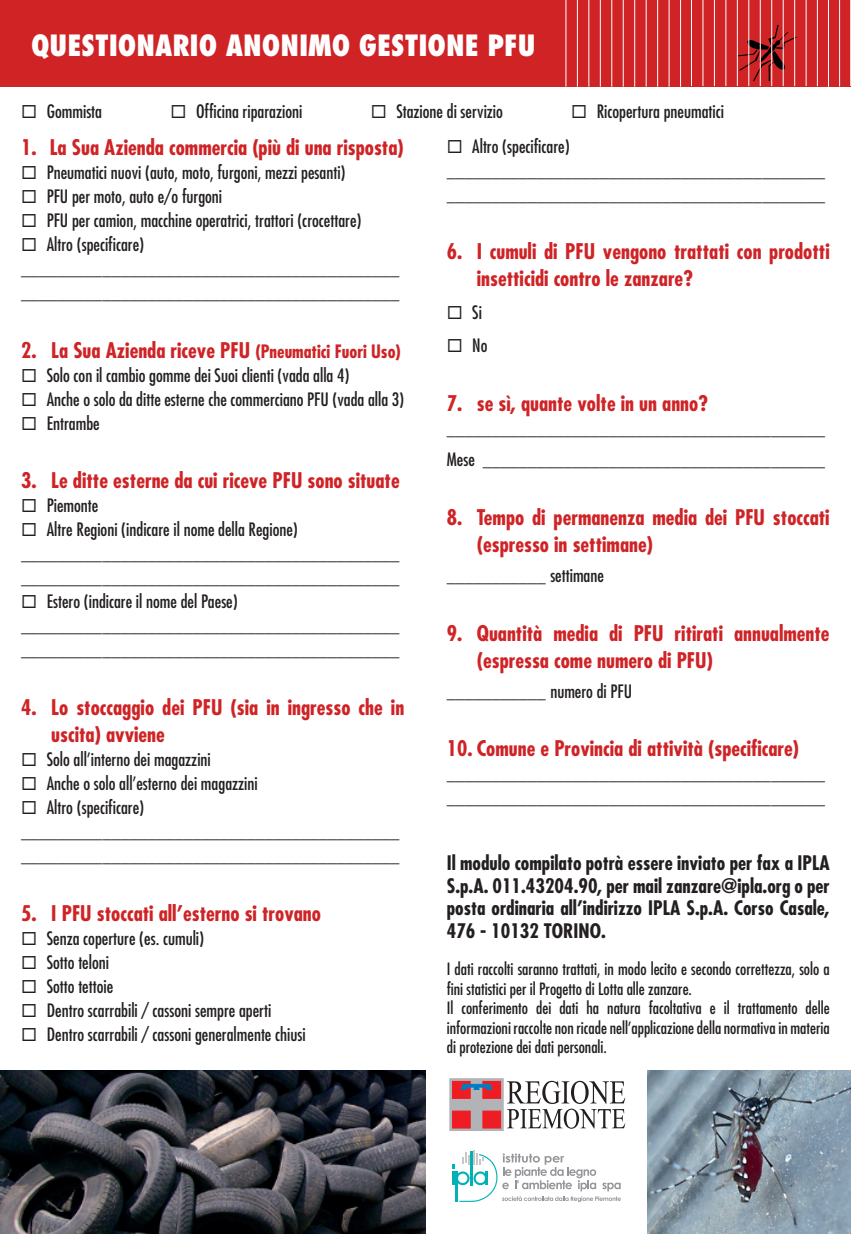
<style>
.page{position:relative;width:851px;height:1234px;background:#fff}
.page>*{position:absolute;margin:0;border:0;box-sizing:border-box;transform-origin:0 0}
.t1{font:800 condensed 28.5px "Futura LT";color:#fff}
.t2{font:700 condensed 21px/27px "Futura LT";color:#cf2326}
.t3{font:700 condensed 19.5px/22.5px "Futura LT";color:#231f20;text-align:justify}
.t4{font:condensed 18px/24px "Futura LT";color:#231f20}
.t5{font:condensed 16.5px/19.5px "Futura LT";color:#231f20}
.s1{font-size:18px}
</style>
<div class="page">
<div style="left:0;top:0;width:850px;height:86px;background:#cf2326"></div>
<svg style="left:737px;top:25px;width:59px;height:56px"></svg>
<hr style="left:680px;top:0;width:1px;height:87px;background:#fff">
<hr style="left:668px;top:0;width:1px;height:87px;background:#fff">
<hr style="left:657px;top:0;width:1px;height:87px;background:#fff">
<hr style="left:645px;top:0;width:1px;height:87px;background:#fff">
<hr style="left:634px;top:0;width:1px;height:87px;background:#fff">
<hr style="left:622px;top:0;width:1px;height:87px;background:#fff">
<hr style="left:611px;top:0;width:1px;height:87px;background:#fff">
<hr style="left:599px;top:0;width:1px;height:87px;background:#fff">
<hr style="left:588px;top:0;width:1px;height:87px;background:#fff">
<hr style="left:577px;top:0;width:1px;height:87px;background:#fff">
<hr style="left:565px;top:0;width:1px;height:87px;background:#fff">
<hr style="left:805px;top:0;width:1px;height:86px;background:#fff">
<hr style="left:794px;top:0;width:1px;height:86px;background:#fff">
<hr style="left:782px;top:0;width:1px;height:86px;background:#fff">
<hr style="left:771px;top:0;width:1px;height:86px;background:#fff">
<hr style="left:759px;top:0;width:1px;height:86px;background:#fff">
<hr style="left:748px;top:0;width:1px;height:86px;background:#fff">
<hr style="left:736px;top:0;width:1px;height:86px;background:#fff">
<hr style="left:725px;top:0;width:1px;height:86px;background:#fff">
<hr style="left:713px;top:0;width:1px;height:86px;background:#fff">
<hr style="left:702px;top:0;width:1px;height:86px;background:#fff">
<hr style="left:691px;top:0;width:1px;height:86px;background:#fff">
<hr style="left:816px;top:0;width:1px;height:86px;background:#fff">
<hr style="left:827px;top:0;width:1px;height:87px;background:#fff">
<svg style="left:507px;top:1080px;width:118px;height:48px"></svg>
<div style="left:449px;top:1078px;width:54px;height:52px;background:#b2b3b7;border:1px solid #b2b3b7"></div>
<div style="left:482px;top:1110px;width:18px;height:17px;background:#ee1d23;border:1px solid #ee1d23"></div>
<div style="left:452px;top:1110px;width:18px;height:17px;background:#ee1d23;border:1px solid #ee1d23"></div>
<div style="left:452px;top:1080px;width:18px;height:18px;background:#ee1d23;border:1px solid #ee1d23"></div>
<div style="left:482px;top:1080px;width:18px;height:18px;background:#ee1d23;border:1px solid #ee1d23"></div>
<svg style="left:461px;top:1083px;width:31px;height:6px"></svg>
<svg style="left:452px;top:1150px;width:169px;height:51px"></svg>
<img style="left:0;top:1070px;width:425px;height:163px">
<img style="left:647px;top:1070px;width:203px;height:163px">
<hr style="left:839px;top:0;width:1px;height:86px;background:#fff">
<h1 class="t1" style="left:31px;top:27px;width:506px">QUESTIONARIO ANONIMO GESTIONE PFU</h1>
<p class="t4" style="left:21px;top:99px;width:82px">◻ Gommista</p>
<p class="t4" style="left:170px;top:99px;width:133px">◻ Officina riparazioni</p>
<p class="t4" style="left:371px;top:99px;width:133px">◻ Stazione di servizio</p>
<p class="t4" style="left:571px;top:99px;width:154px">◻ Ricopertura pneumatici</p>
<p class="t2" style="left:21px;top:134px;width:384px">1. La Sua Azienda commercia (più di una risposta)</p>
<p class="t4" style="left:21px;top:160px;width:326px">◻ Pneumatici nuovi (auto, moto, furgoni, mezzi pesanti)</p>
<p class="t4" style="left:21px;top:184px;width:202px">◻ PFU per moto, auto e/o furgoni</p>
<p class="t4" style="left:21px;top:208px;width:342px">◻ PFU per camion, macchine operatrici, trattori (crocettare)</p>
<p class="t4" style="left:21px;top:232px;width:379px">◻ Altro (specificare) __________________________________________ __________________________________________</p>
<p class="t2" style="left:21px;top:336px;width:381px">2. La Sua Azienda riceve PFU <span class="s1">(Pneumatici Fuori Uso)</span></p>
<p class="t4" style="left:21px;top:363px;width:329px">◻ Solo con il cambio gomme dei Suoi clienti (vada alla 4)</p>
<p class="t4" style="left:21px;top:387px;width:384px">◻ Anche o solo da ditte esterne che commerciano PFU (vada alla 3)</p>
<p class="t4" style="left:21px;top:411px;width:80px">◻ Entrambe</p>
<p class="t2" style="left:21px;top:467px;width:380px">3. Le ditte esterne da cui riceve PFU sono situate</p>
<p class="t4" style="left:21px;top:493px;width:79px">◻ Piemonte</p>
<p class="t4" style="left:21px;top:517px;width:379px">◻ Altre Regioni (indicare il nome della Regione) __________________________________________ __________________________________________</p>
<p class="t4" style="left:21px;top:589px;width:379px">◻ Estero (indicare il nome del Paese) __________________________________________ __________________________________________</p>
<p class="t2" style="left:51px;top:693px;width:354px;text-indent:-30px">4. Lo stoccaggio dei PFU (sia in ingresso che in uscita) avviene</p>
<p class="t4" style="left:21px;top:747px;width:191px">◻ Solo all’interno dei magazzini</p>
<p class="t4" style="left:21px;top:771px;width:238px">◻ Anche o solo all’esterno dei magazzini</p>
<p class="t4" style="left:21px;top:795px;width:379px">◻ Altro (specificare) __________________________________________ __________________________________________</p>
<p class="t2" style="left:21px;top:899px;width:301px">5. I PFU stoccati all’esterno si trovano</p>
<p class="t4" style="left:21px;top:925px;width:184px">◻ Senza coperture (es. cumuli)</p>
<p class="t4" style="left:21px;top:949px;width:89px">◻ Sotto teloni</p>
<p class="t4" style="left:21px;top:973px;width:93px">◻ Sotto tettoie</p>
<p class="t4" style="left:21px;top:997px;width:251px">◻ Dentro scarrabili / cassoni sempre aperti</p>
<p class="t4" style="left:21px;top:1021px;width:286px">◻ Dentro scarrabili / cassoni generalmente chiusi</p>
<p class="t4" style="left:446px;top:134px;width:379px">◻ Altro (specificare) __________________________________________ __________________________________________</p>
<p class="t2" style="left:476px;top:238px;width:354px;text-indent:-30px">6. I cumuli di PFU vengono trattati con prodotti insetticidi contro le zanzare?</p>
<p class="t4" style="left:446px;top:300px;width:37px">◻ Si</p>
<p class="t4" style="left:446px;top:333px;width:42px">◻ No</p>
<p class="t2" style="left:446px;top:389px;width:262px">7. se sì, quante volte in un anno?</p>
<p class="t4" style="left:446px;top:412px;width:380px;line-height:31.5px">__________________________________________<br>Mese ______________________________________</p>
<p class="t2" style="left:476px;top:503px;width:354px;text-indent:-30px">8. Tempo di permanenza media dei PFU stoccati (espresso in settimane)</p>
<p class="t4" style="left:446px;top:563px;width:159px">___________ settimane</p>
<p class="t2" style="left:476px;top:619px;width:354px;text-indent:-30px">9. Quantità media di PFU ritirati annualmente (espressa come numero di PFU)</p>
<p class="t4" style="left:446px;top:678px;width:187px">___________ numero di PFU</p>
<p class="t2" style="left:446px;top:734px;width:354px">10. Comune e Provincia di attività (specificare)</p>
<p class="t4" style="left:446px;top:761px;width:380px">__________________________________________ __________________________________________</p>
<p class="t3" style="left:446px;top:851px;width:384px">Il modulo compilato potrà essere inviato per fax a IPLA S.p.A. 011.43204.90, per mail zanzare@ipla.org o per posta ordinaria all’indirizzo IPLA S.p.A. Corso Casale, 476 - 10132 TORINO.</p>
<p class="t5" style="left:446px;top:959px;width:384px">I dati raccolti saranno trattati, in modo lecito e secondo correttezza, solo a fini statistici per il Progetto di Lotta alle zanzare.<br>Il conferimento dei dati ha natura facoltativa e il trattamento delle informazioni raccolte non ricade nell’applicazione della normativa in materia di protezione dei dati personali.</p>
</div>
